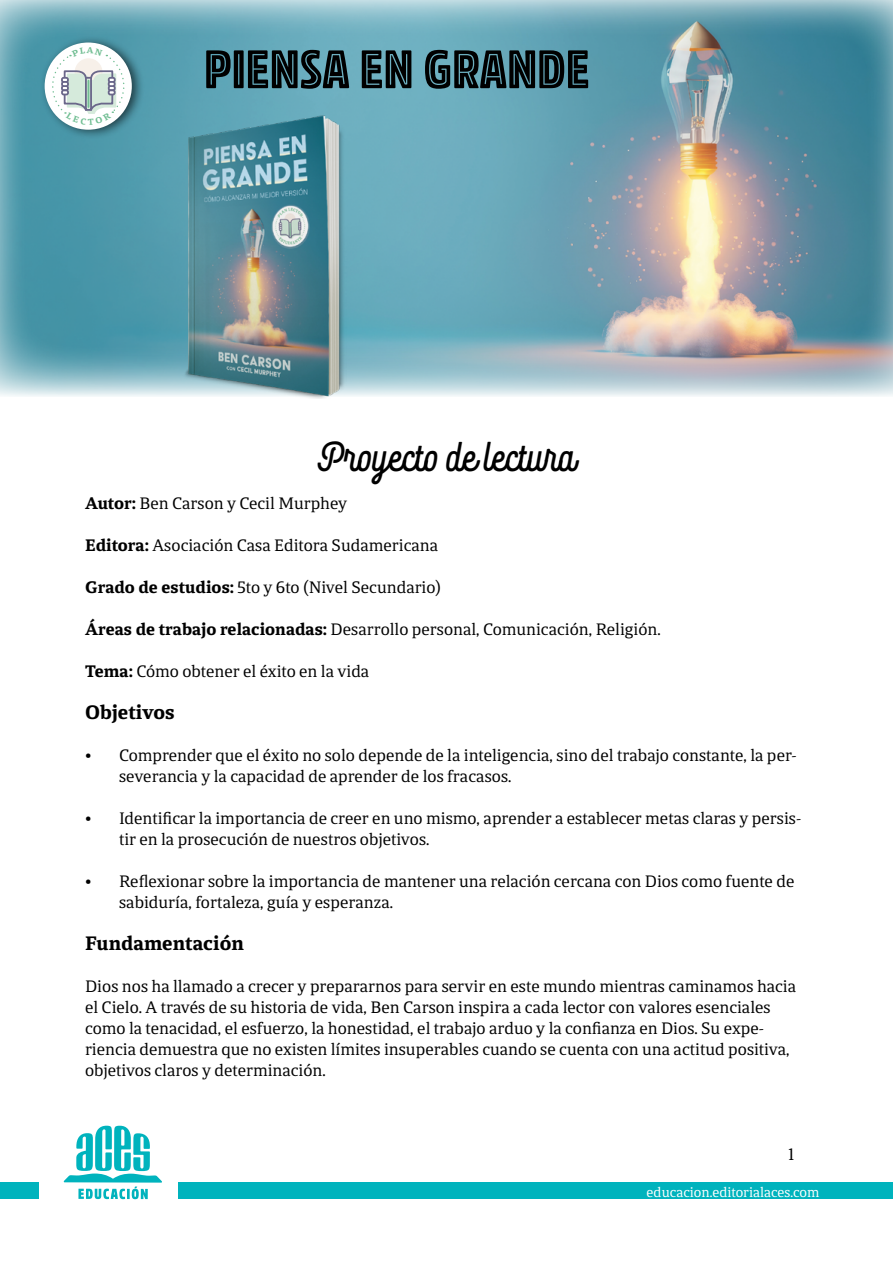
<style>
.page{position:relative;width:893px;height:1263px;background:#fff}
.page>*{position:absolute;margin:0;border:0;box-sizing:border-box;transform-origin:0 0}
.tiit_libro{font:54px "Rockeby Cd In Two";color:#000}
.Título_1{font:900 36px "Rockeby Sc One";color:#000}
.Título_2{font:700 21px "Calicanto";color:#000}
.Base{font:18px/21px "Calicanto";color:#000}
.t1{font:15px "Calicanto";color:#fff}
.s1{font-weight:700}
</style>
<div class="page">
<img style="left:0;top:0;width:893px;height:396px">
<div style="left:40px;top:35px;width:104px;height:105px;background:#000;opacity:.6"></div>
<div style="left:45px;top:43px;width:87px;height:87px;background:#fff;border-radius:50%"></div>
<svg style="left:64px;top:1126px;width:98px;height:73px"></svg>
<div style="left:179px;top:1183px;width:714px;height:16px;background:#00b3bd"></div>
<div style="left:0;top:1183px;width:39px;height:16px;background:#00b3bd"></div>
<img style="left:183px;top:112px;width:164px;height:286px">
<svg style="left:51px;top:47px;width:74px;height:78px"></svg>
<p class="tiit_libro" style="left:204px;top:36px;width:387px">PIENSA EN GRANDE</p>
<p class="Título_1" style="left:317px;top:437px;width:261px">Proyecto de lectura</p>
<p class="Base" style="left:85px;top:492px;width:264px"><span class="s1">Autor:</span> Ben Carson y Cecil Murphey</p>
<p class="Base" style="left:85px;top:534px;width:355px"><span class="s1">Editora:</span> Asociación Casa Editora Sudamericana</p>
<p class="Base" style="left:85px;top:576px;width:357px"><span class="s1">Grado de estudios:</span> 5to y 6to (Nivel Secundario)</p>
<p class="Base" style="left:85px;top:618px;width:577px"><span class="s1">Áreas de trabajo relacionadas:</span> Desarrollo personal, Comunicación, Religión.</p>
<p class="Base" style="left:85px;top:660px;width:286px"><span class="s1">Tema:</span> Cómo obtener el éxito en la vida</p>
<p class="Título_2" style="left:85px;top:699px;width:91px">Objetivos</p>
<p class="Base" style="left:119px;top:744px;width:679px;text-indent:-34px"><span class="s1">•</span> Comprender que el éxito no solo depende de la inteligencia, sino del trabajo constante, la per&shy;severancia y la capacidad de aprender de los fracasos.</p>
<p class="Base" style="left:119px;top:807px;width:684px;text-indent:-34px"><span class="s1">•</span> Identificar la importancia de creer en uno mismo, aprender a establecer metas claras y persis&shy;tir en la prosecución de nuestros objetivos.</p>
<p class="Base" style="left:119px;top:870px;width:677px;text-indent:-34px"><span class="s1">•</span> Reflexionar sobre la importancia de mantener una relación cercana con Dios como fuente de sabiduría, fortaleza, guía y esperanza.</p>
<p class="Título_2" style="left:85px;top:930px;width:160px">Fundamentación</p>
<p class="Base" style="left:85px;top:975px;width:713px">Dios nos ha llamado a crecer y prepararnos para servir en este mundo mientras caminamos hacia el Cielo. A través de su historia de vida, Ben Carson inspira a cada lector con valores esenciales como la tenacidad, el esfuerzo, la honestidad, el trabajo arduo y la confianza en Dios. Su expe&shy;riencia demuestra que no existen límites insuperables cuando se cuenta con una actitud positiva, objetivos claros y determinación.</p>
<p class="Base" style="left:788px;top:1143px;width:8px">1</p>
<p class="t1" style="left:647px;top:1183px;width:174px">educacion.editorialaces.com</p>
</div>
